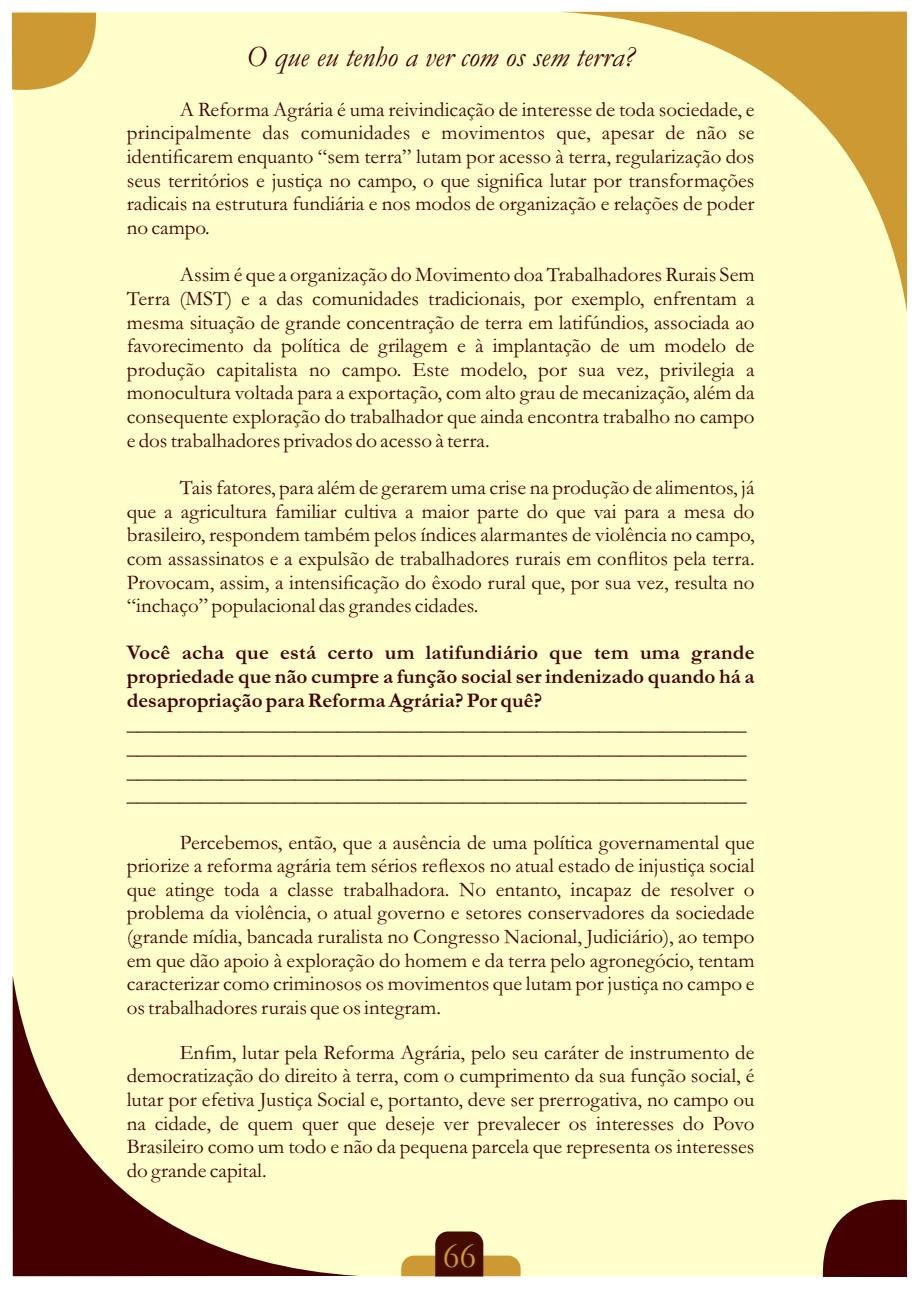
<style>
.page{position:relative;width:919px;height:1289px;background:#fff}
.page>*{position:absolute;margin:0;border:0;box-sizing:border-box;transform-origin:0 0}
.t1{font:36px "Garamond";color:#c93}
.t2{font:italic 30px "Garamond";color:#400}
.t3{font:21px/23.5px "Garamond";color:#400;text-align:justify}
.t4{font:700 21px/23.5px "Garamond";color:#400;text-align:justify}
</style>
<div class="page">
<div style="left:13px;top:13px;width:893px;height:1263px;background:#ffc"></div>
<svg style="left:13px;top:978px;width:346px;height:298px"></svg>
<svg style="left:401px;top:1231px;width:119px;height:45px"></svg>
<svg style="left:560px;top:12px;width:346px;height:294px"></svg>
<svg style="left:822px;top:1199px;width:84px;height:77px"></svg>
<svg style="left:12px;top:13px;width:85px;height:77px;background:#d3a84a"></svg>
<h2 class="t2" style="left:246px;top:47px;width:389px">O que eu tenho a ver com os sem terra?</h2>
<p class="t3" style="left:127px;top:100px;width:629px;text-indent:53px">A Reforma Agrária é uma reivindicação de interesse de toda sociedade, e principalmente das comunidades e movimentos que, apesar de não se identificarem enquanto “sem terra” lutam por acesso à terra, regularização dos seus territórios e justiça no campo, o que significa lutar por transformações radicais na estrutura fundiária e nos modos de organização e relações de poder no campo.</p>
<p class="t3" style="left:127px;top:265px;width:629px;text-indent:53px">Assim é que a organização do Movimento doa Trabalhadores Rurais Sem Terra (MST) e a das comunidades tradicionais, por exemplo, enfrentam a mesma situação de grande concentração de terra em latifúndios, associada ao favorecimento da política de grilagem e à implantação de um modelo de produção capitalista no campo. Este modelo, por sua vez, privilegia a monocultura voltada para a exportação, com alto grau de mecanização, além da consequente exploração do trabalhador que ainda encontra trabalho no campo e dos trabalhadores privados do acesso à terra.</p>
<p class="t3" style="left:127px;top:478px;width:629px;text-indent:53px">Tais fatores, para além de gerarem uma crise na produção de alimentos, já que a agricultura familiar cultiva a maior parte do que vai para a mesa do brasileiro, respondem também pelos índices alarmantes de violência no campo, com assassinatos e a expulsão de trabalhadores rurais em conflitos pela terra.<br>Provocam, assim, a intensificação do êxodo rural que, por sua vez, resulta no “inchaço” populacional das grandes cidades.</p>
<p class="t4" style="left:127px;top:643px;width:629px">Você acha que está certo um latifundiário que tem uma grande propriedade que não cumpre a função social ser indenizado quando há a desapropriação para Reforma Agrária? Por quê?</p>
<p class="t3" style="left:127px;top:714px;width:621px">___________________________________________________________ ___________________________________________________________ ___________________________________________________________ ___________________________________________________________</p>
<p class="t3" style="left:127px;top:832px;width:629px;text-indent:53px">Percebemos, então, que a ausência de uma política governamental que priorize a reforma agrária tem sérios reflexos no atual estado de injustiça social que atinge toda a classe trabalhadora. No entanto, incapaz de resolver o problema da violência, o atual governo e setores conservadores da sociedade (grande mídia, bancada ruralista no Congresso Nacional, Judiciário), ao tempo em que dão apoio à exploração do homem e da terra pelo agronegócio, tentam caracterizar como criminosos os movimentos que lutam por justiça no campo e os trabalhadores rurais que os integram.</p>
<p class="t3" style="left:127px;top:1042px;width:629px;text-indent:53px">Enfim, lutar pela Reforma Agrária, pelo seu caráter de instrumento de democratização do direito à terra, com o cumprimento da sua função social, é lutar por efetiva Justiça Social e, portanto, deve ser prerrogativa, no campo ou na cidade, de quem quer que deseje ver prevalecer os interesses do Povo Brasileiro como um todo e não da pequena parcela que representa os interesses do grande capital.</p>
<h1 class="t1" style="left:442px;top:1243px;width:35px">66</h1>
</div>
